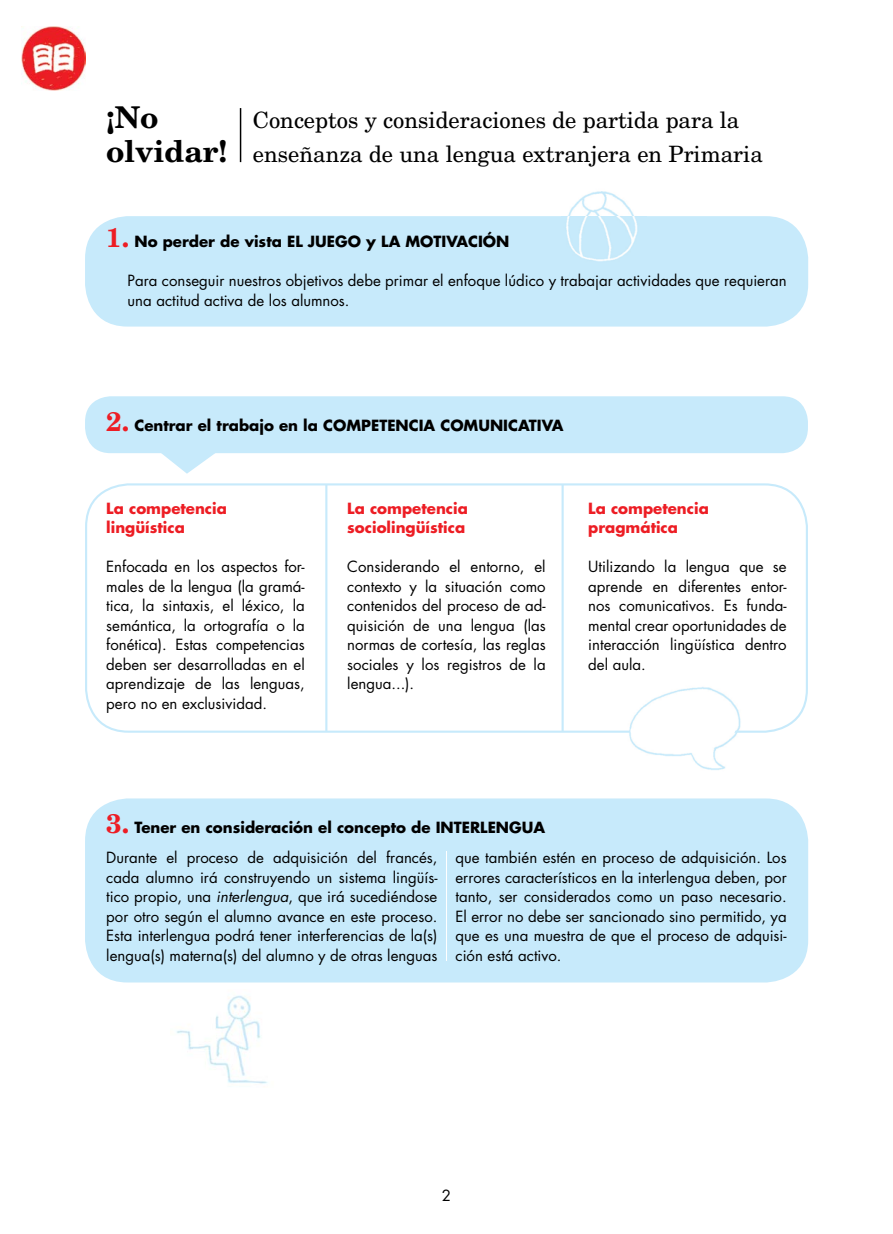
<style>
.page{position:relative;width:893px;height:1234px;background:#fff}
.page>*{position:absolute;margin:0;border:0;box-sizing:border-box;transform-origin:0 0}
.t1{font:700 30px/34.5px "New Century Schlbk LT Std";color:#000}
.t2{font:22.5px/34.5px "New Century Schlbk LT Std";color:#000}
.t3{font:15px/19.5px "Futura Std";color:#000;text-align:justify}
.t4{font:700 15px/30px "Futura Std";color:#000}
.t5{font:700 15px/19.5px "Futura Std";color:#ed1d24}
.s1{font-family:"New Century Schlbk LT Std";font-size:27px;color:#ed1d24}
.s2{font-weight:400}
.s3{font-style:italic}
</style>
<div class="page">
<img style="left:568px;top:191px;width:66px;height:25px">
<img style="left:176px;top:995px;width:92px;height:89px">
<div style="left:85px;top:216px;width:723px;height:110px;background:#c7eafb;border-radius:43px"></div>
<hr style="left:240px;top:108px;width:1px;height:54px;background:#000">
<img style="left:566px;top:216px;width:72px;height:46px">
<img style="left:625px;top:687px;width:116px;height:83px">
<div style="left:85px;top:483px;width:723px;height:249px;border:2px solid #c7eafb;border-radius:43px"></div>
<hr style="left:562px;top:484px;width:2px;height:247px;background:#c7eafb">
<hr style="left:325px;top:484px;width:2px;height:246px;background:#c7eafb">
<svg style="left:630px;top:725px;width:106px;height:11px"></svg>
<img style="left:21px;top:26px;width:64px;height:64px">
<div style="left:85px;top:798px;width:723px;height:184px;background:#c7eafb;border-radius:43px"></div>
<hr style="left:446px;top:850px;width:1px;height:110px;background:#fff">
<div style="left:85px;top:396px;width:723px;height:57px;background:#c7eafb;border-radius:26px"></div>
<svg style="left:161px;top:453px;width:55px;height:20px"></svg>
<h1 class="t1" style="left:106px;top:99px;width:123px">¡No olvidar!</h1>
<h2 class="t2" style="left:253px;top:102px;width:512px">Conceptos y consideraciones de partida para la enseñanza de una lengua extranjera en Primaria</h2>
<p class="t4" style="left:106px;top:226px;width:405px"><span class="s1">1.</span> No perder de vista EL JUEGO y LA MOTIVACIÓN</p>
<p class="t3" style="left:128px;top:271px;width:661px">Para conseguir nuestros objetivos debe primar el enfoque lúdico y trabajar actividades que requieran una actitud activa de los alumnos.</p>
<p class="t4" style="left:106px;top:410px;width:459px"><span class="s1">2.</span> Centrar el trabajo en la COMPETENCIA COMUNICATIVA</p>
<p class="t5" style="left:106px;top:498px;width:122px">La competencia lingüística</p>
<p class="t3" style="left:106px;top:557px;width:200px">Enfocada en los aspectos for&shy;males de la lengua (la gramá&shy;tica, la sintaxis, el léxico, la semántica, la ortografía o la fonética). Estas competencias deben ser desarrolladas en el aprendizaje de las lenguas, pero no en exclusividad.</p>
<p class="t5" style="left:347px;top:498px;width:122px">La competencia sociolingüística</p>
<p class="t3" style="left:347px;top:557px;width:200px">Considerando el entorno, el contexto y la situación como contenidos del proceso de ad&shy;quisición de una lengua (las normas de cortesía, las reglas sociales y los registros de la lengua...).</p>
<p class="t5" style="left:588px;top:498px;width:122px">La competencia pragmática</p>
<p class="t3" style="left:588px;top:557px;width:200px">Utilizando la lengua que se aprende en diferentes entor&shy;nos comunicativos. Es funda&shy;mental crear oportunidades de interacción lingüística dentro del aula.</p>
<p class="t4" style="left:106px;top:812px;width:440px"><span class="s1">3.</span> Tener en consideración el concepto de INTERLENGUA<br><span class="s2">Durante el proceso de adquisición del francés,</span></p>
<p class="t3" style="left:106px;top:867px;width:333px">cada alumno irá construyendo un sistema lingüís&shy;tico propio, una <span class="s3">interlengua</span>, que irá sucediéndose por otro según el alumno avance en este proceso.<br>Esta interlengua podrá tener interferencias de la(s) lengua(s) materna(s) del alumno y de otras lenguas</p>
<p class="t3" style="left:455px;top:848px;width:333px">que también estén en proceso de adquisición. Los errores característicos en la interlengua deben, por tanto, ser considerados como un paso necesario.<br>El error no debe ser sancionado sino permitido, ya que es una muestra de que el proceso de adquisi&shy;ción está activo.</p>
<p class="t3" style="left:442px;top:1185px;width:11px">2</p>
</div>
